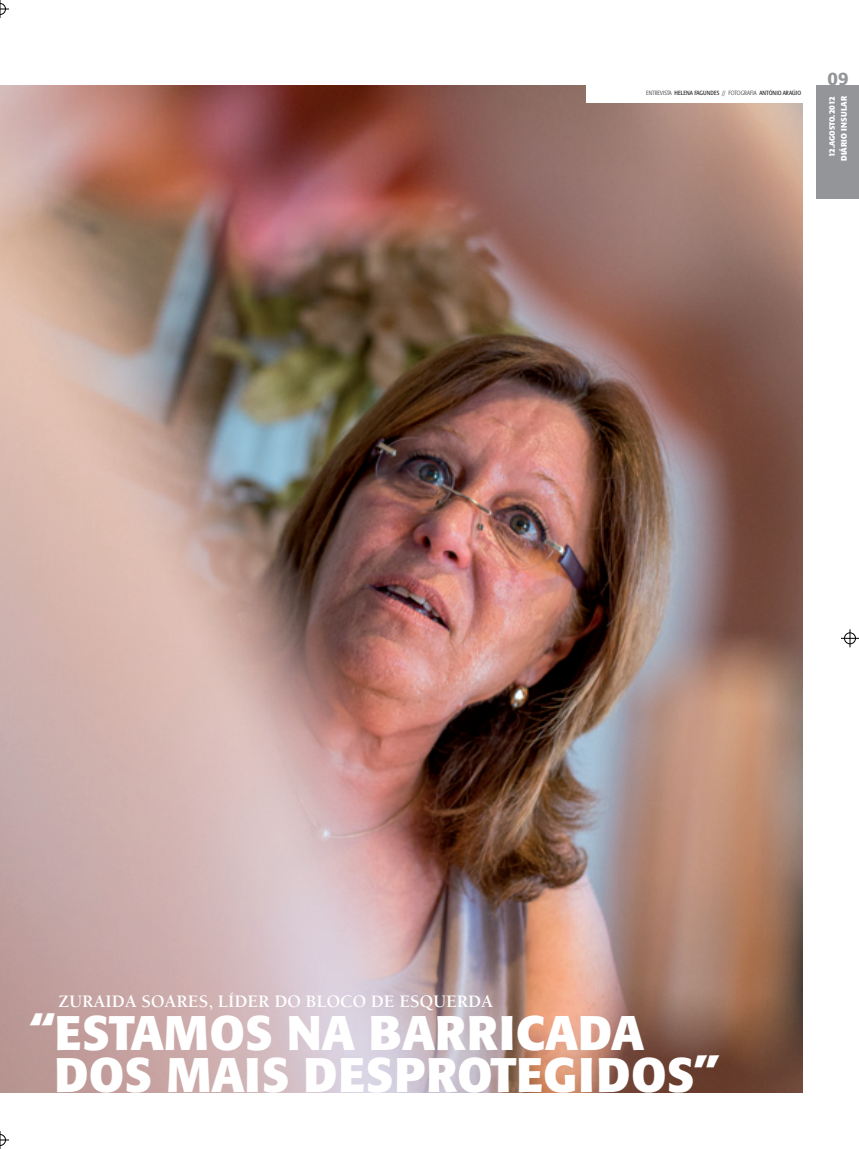
<style>
.page{position:relative;width:859px;height:1149px;background:#fff}
.page>*{position:absolute;margin:0;border:0;box-sizing:border-box;transform-origin:0 0}
.t1{font:700 48px/42.5px "Formata";color:#fff}
.t2{font:700 18px "Berkeley";color:#fff}
.t3{font:500 18px "Formata";color:#939598}
.t4{font:700 8px/12px "Formata";letter-spacing:.02em;color:#fff;text-align:center}
.t5{font:condensed 6px "Formata";color:#231f20}
.s1{font-weight:300}
.s2{font-size:7.5px}
</style>
<div class="page">
<svg style="left:0;top:0;width:9px;height:18px"></svg>
<svg style="left:0;top:1131px;width:9px;height:17px"></svg>
<svg style="left:841px;top:629px;width:17px;height:18px"></svg>
<div style="left:844px;top:632px;width:12px;height:11px;border:1px solid #000;border-radius:50%"></div>
<div style="left:816px;top:85px;width:42px;height:113px;background:#939598"></div>
<img style="left:0;top:85px;width:802px;height:1006px">
<div style="left:587px;top:83px;width:217px;height:20px;background:#fff"></div>
<p class="t5" style="left:646px;top:90px;width:157px"><span class="s1">ENTREVISTA</span> HELENA FAGUNDES <span class="s1">// FOTOGRAFIA</span> ANTÓNIO ARAÚJO</p>
<h2 class="t3" style="left:827px;top:68px;width:22px">09</h2>
<h3 class="t4" style="left:826px;top:161px;width:67px;rotate:-90deg">12.<span class="s2">AGOSTO</span>.2012<br>DIÁRIO INSULAR</h3>
<h2 class="t2" style="left:58px;top:991px;width:436px">ZURAIDA SOARES, LÍDER DO BLOCO DE ESQUERDA</h2>
<h1 class="t1" style="left:54px;top:1010px;width:666px;text-indent:-25px">“ESTAMOS NA BARRICADA<br>DOS MAIS DESPROTEGIDOS”</h1>
</div>
